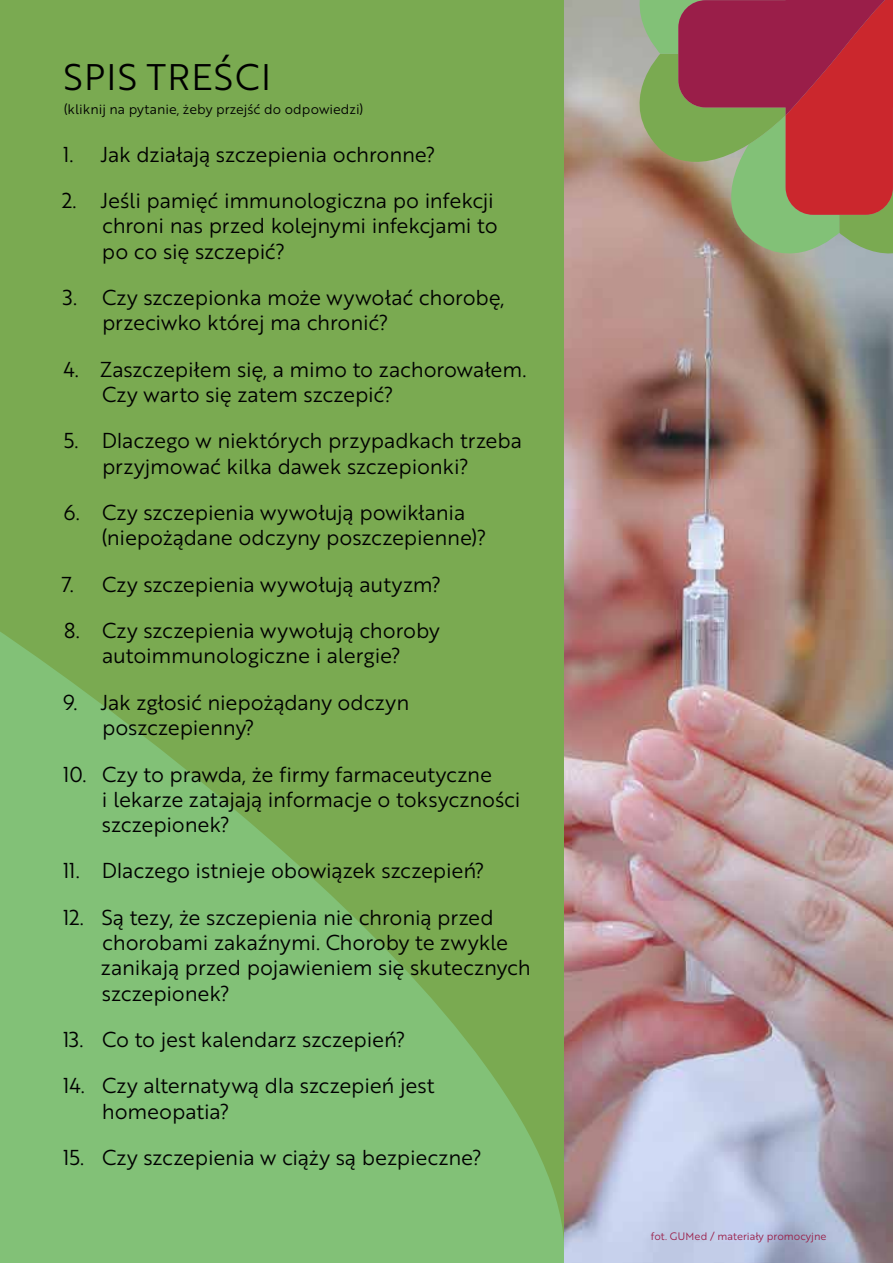
<style>
.page{position:relative;width:893px;height:1263px;background:#fff}
.page>*{position:absolute;margin:0;border:0;box-sizing:border-box;transform-origin:0 0}
.t1{font:36px "Brother 1816 Book";letter-spacing:.04em;color:#000}
.t2{font:21px/25.2px "Brother 1816 Book";letter-spacing:-.01em;color:#000}
.t3{font:13.5px "Brother 1816 Book";color:#000}
.t4{font:10.5px "Brother 1816 Book";color:#9a1e49}
</style>
<div class="page">
<div style="left:0;top:0;width:804px;height:1263px;background:#7aaa51"></div>
<svg style="left:0;top:632px;width:564px;height:631px;fill:#82c177"></svg>
<img style="left:564px;top:0;width:329px;height:1263px">
<svg style="left:614px;top:0;width:279px;height:279px;background:#a36a5d"></svg>
<h1 class="t1" style="left:64px;top:50px;width:209px">SPIS TREŚCI</h1>
<p class="t3" style="left:64px;top:100px;width:301px">(kliknij na pytanie, żeby przejść do odpowiedzi)</p>
<p class="t2" style="left:63px;top:141px;width:374px">1. Jak działają szczepienia ochronne?</p>
<p class="t2" style="left:102px;top:187px;width:397px;text-indent:-40px">2. Jeśli pamięć immunologiczna po infekcji chroni nas przed kolejnymi infekcjami to po co się szczepić?</p>
<p class="t2" style="left:102px;top:284px;width:404px;text-indent:-39px">3. Czy szczepionka może wywołać chorobę, przeciwko której ma chronić?</p>
<p class="t2" style="left:102px;top:356px;width:426px;text-indent:-39px">4. Zaszczepiłem się, a mimo to zachorowałem.<br>Czy warto się zatem szczepić?</p>
<p class="t2" style="left:102px;top:427px;width:422px;text-indent:-38px">5. Dlaczego w niektórych przypadkach trzeba przyjmować kilka dawek szczepionki?</p>
<p class="t2" style="left:101px;top:499px;width:386px;text-indent:-38px">6. Czy szczepienia wywołują powikłania (niepożądane odczyny poszczepienne)?</p>
<p class="t2" style="left:62px;top:571px;width:381px">7. Czy szczepienia wywołują autyzm?</p>
<p class="t2" style="left:64px;top:617px;width:377px;text-align:center">8. Czy szczepienia wywołują choroby autoimmunologiczne i alergie?</p>
<p class="t2" style="left:102px;top:689px;width:309px;text-indent:-39px">9. Jak zgłosić niepożądany odczyn poszczepienny?</p>
<p class="t2" style="left:102px;top:761px;width:420px;text-indent:-39px">10. Czy to prawda, że firmy farmaceutyczne<br>i lekarze zatajają informacje o toksyczności szczepionek?</p>
<p class="t2" style="left:63px;top:857px;width:423px">11. Dlaczego istnieje obowiązek szczepień?</p>
<p class="t2" style="left:101px;top:904px;width:431px;text-indent:-38px">12. Są tezy, że szczepienia nie chronią przed chorobami zakaźnymi. Choroby te zwykle zanikają przed pojawieniem się skutecznych szczepionek?</p>
<p class="t2" style="left:63px;top:1026px;width:344px">13. Co to jest kalendarz szczepień?</p>
<p class="t2" style="left:102px;top:1072px;width:334px;text-indent:-39px">14. Czy alternatywą dla szczepień jest homeopatia?</p>
<p class="t2" style="left:63px;top:1144px;width:421px">15. Czy szczepienia w ciąży są bezpieczne?</p>
<p class="t4" style="left:651px;top:1228px;width:177px">fot. GUMed / materiały promocyjne</p>
</div>
